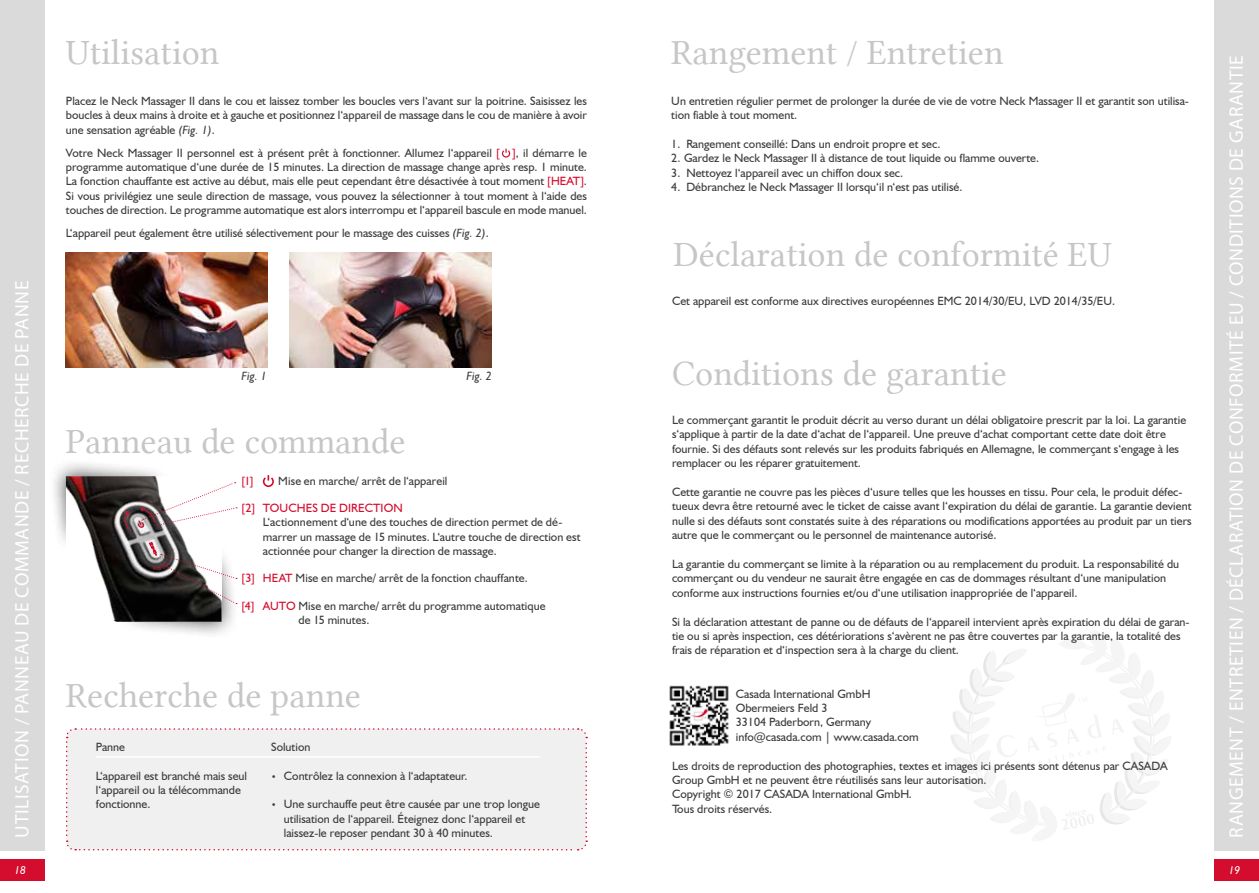
<style>
.page{position:relative;width:1259px;height:893px;background:#fff}
.page>*{position:absolute;margin:0;border:0;box-sizing:border-box;transform-origin:0 0}
.t1{font:36px "Lin Libertine";color:#c6c6c6}
.t2{font:19.5px "Myriad Pro";letter-spacing:.03em;color:#fff}
.t3{font:12px/14.4px "Humanist 521 BT";color:#3c3c3b}
.t4{font:12px "Humanist 521 BT";letter-spacing:.01em;color:#d40c2d}
.t5{font:italic 12px "Humanist 521 BT";letter-spacing:-.01em;color:#3c3c3b}
.t6{font:italic 11.25px "Humanist 521 BT";color:#fff}
.s1{font-style:italic}
.s2{color:#d40c2d}
.s3{font-size:9px}
</style>
<div class="page">
<div style="left:0;top:859px;width:45px;height:21px;background:#d40c2d"></div>
<div style="left:1214px;top:859px;width:45px;height:21px;background:#d40c2d"></div>
<div style="left:1214px;top:0;width:45px;height:850px;background:#dadada"></div>
<div style="left:0;top:0;width:45px;height:850px;background:#dadada"></div>
<div style="left:66px;top:728px;width:522px;height:123px;background:#f0f0f0"></div>
<hr style="left:96px;top:756px;width:444px;height:2px;background:#fff">
<svg style="left:951px;top:633px;width:216px;height:207px"></svg>
<svg style="left:262px;top:475px;width:12px;height:12px"></svg>
<div style="left:115px;top:544px;width:124px;height:95px;background:#000;opacity:.9"></div>
<div style="left:48px;top:458px;width:125px;height:95px;background:#000;opacity:.9"></div>
<svg style="left:66px;top:476px;width:171px;height:146px"></svg>
<svg style="left:502px;top:149px;width:9px;height:9px"></svg>
<img style="left:66px;top:253px;width:202px;height:114px">
<img style="left:289px;top:253px;width:203px;height:115px">
<img style="left:669px;top:685px;width:60px;height:61px">
<h2 class="t2" style="left:10px;top:837px;width:558px;rotate:-90deg">UTILISATION / PANNEAU DE COMMANDE / RECHERCHE DE PANNE</h2>
<h1 class="t1" style="left:66px;top:32px;width:155px">Utilisation</h1>
<p class="t3" style="left:66px;top:93px;width:522px;text-align:justify">Placez le Neck Massager II dans le cou et laissez tomber les boucles vers l‘avant sur la poitrine. Saisissez les boucles à deux mains à droite et à gauche et positionnez l‘appareil de massage dans le cou de manière à avoir une sensation agréable <span class="s1">(Fig. 1)</span>.</p>
<p class="t3" style="left:66px;top:145px;width:522px;text-align:justify">Votre Neck Massager II personnel est à présent prêt à fonctionner. Allumez l‘appareil <span class="s2">[ ]</span>, il démarre le programme automatique d‘une durée de 15 minutes. La direction de massage change après resp. 1 minute.<br>La fonction chauffante est active au début, mais elle peut cependant être désactivée à tout moment <span class="s2">[HEAT]</span>.<br>Si vous privilégiez une seule direction de massage, vous pouvez la sélectionner à tout moment à l‘aide des touches de direction. Le programme automatique est alors interrompu et l‘appareil bascule en mode manuel.</p>
<p class="t3" style="left:66px;top:225px;width:424px">L‘appareil peut également être utilisé sélectivement pour le massage des cuisses <span class="s1">(Fig. 2)</span>.</p>
<p class="t5" style="left:242px;top:368px;width:27px">Fig. 1</p>
<p class="t5" style="left:466px;top:368px;width:27px">Fig. 2</p>
<h1 class="t1" style="left:66px;top:421px;width:341px">Panneau de commande</h1>
<p class="t4" style="left:242px;top:473px;width:14px">[1]</p>
<p class="t3" style="left:278px;top:473px;width:171px">Mise en marche/ arrêt de l‘appareil</p>
<p class="t4" style="left:242px;top:501px;width:163px">[2] TOUCHES DE DIRECTION</p>
<p class="t3" style="left:263px;top:515px;width:319px">L‘actionnement d‘une des touches de direction permet de dé&shy;marrer un massage de 15 minutes. L‘autre touche de direction est actionnée pour changer la direction de massage.</p>
<p class="t3" style="left:242px;top:571px;width:288px"><span class="s2">[3] HEAT</span> Mise en marche/ arrêt de la fonction chauffante.</p>
<p class="t3" style="left:298px;top:598px;width:249px;text-indent:-57px"><span class="s2">[4] AUTO</span> Mise en marche/ arrêt du programme automatique de 15 minutes.</p>
<h1 class="t1" style="left:66px;top:674px;width:296px">Recherche de panne</h1>
<p class="t3" style="left:271px;top:739px;width:41px">Solution</p>
<p class="t3" style="left:271px;top:768px;width:198px"><span class="s3">•</span> Contrôlez la connexion à l‘adaptateur.</p>
<p class="t3" style="left:284px;top:797px;width:257px;text-indent:-13px"><span class="s3">•</span> Une surchauffe peut être causée par une trop longue utilisation de l‘appareil. Éteignez donc l‘appareil et laissez-le reposer pendant 30 à 40 minutes.</p>
<p class="t3" style="left:96px;top:739px;width:31px">Panne</p>
<p class="t3" style="left:96px;top:768px;width:153px">L‘appareil est branché mais seul l‘appareil ou la télécommande fonctionne.</p>
<h1 class="t1" style="left:671px;top:32px;width:334px">Rangement / Entretien</h1>
<p class="t3" style="left:671px;top:93px;width:519px">Un entretien régulier permet de prolonger la durée de vie de votre Neck Massager II et garantit son utilisa&shy;tion fiable à tout moment.</p>
<p class="t3" style="left:671px;top:136px;width:271px">1. Rangement conseillé: Dans un endroit propre et sec.</p>
<p class="t3" style="left:671px;top:151px;width:369px">2. Gardez le Neck Massager II à distance de tout liquide ou flamme ouverte.</p>
<p class="t3" style="left:671px;top:165px;width:233px">3. Nettoyez l‘appareil avec un chiffon doux sec.</p>
<p class="t3" style="left:671px;top:180px;width:293px">4. Débranchez le Neck Massager II lorsqu‘il n‘est pas utilisé.</p>
<h1 class="t1" style="left:673px;top:234px;width:439px">Déclaration de conformité EU</h1>
<p class="t3" style="left:672px;top:293px;width:445px">Cet appareil est conforme aux directives européennes EMC 2014/30/EU, LVD 2014/35/EU.</p>
<h1 class="t1" style="left:672px;top:353px;width:336px">Conditions de garantie</h1>
<p class="t3" style="left:672px;top:412px;width:515px">Le commerçant garantit le produit décrit au verso durant un délai obligatoire prescrit par la loi. La garantie s‘applique à partir de la date d‘achat de l‘appareil. Une preuve d‘achat comportant cette date doit être fournie. Si des défauts sont relevés sur les produits fabriqués en Allemagne, le commerçant s‘engage à les remplacer ou les réparer gratuitement.</p>
<p class="t3" style="left:672px;top:484px;width:521px">Cette garantie ne couvre pas les pièces d‘usure telles que les housses en tissu. Pour cela, le produit défec&shy;tueux devra être retourné avec le ticket de caisse avant l‘expiration du délai de garantie. La garantie devient nulle si des défauts sont constatés suite à des réparations ou modifications apportées au produit par un tiers autre que le commerçant ou le personnel de maintenance autorisé.</p>
<p class="t3" style="left:672px;top:556px;width:509px">La garantie du commerçant se limite à la réparation ou au remplacement du produit. La responsabilité du commerçant ou du vendeur ne saurait être engagée en cas de dommages résultant d‘une manipulation conforme aux instructions fournies et/ou d‘une utilisation inappropriée de l‘appareil.</p>
<p class="t3" style="left:672px;top:614px;width:519px">Si la déclaration attestant de panne ou de défauts de l‘appareil intervient après expiration du délai de garan&shy;tie ou si après inspection, ces détériorations s‘avèrent ne pas être couvertes par la garantie, la totalité des frais de réparation et d‘inspection sera à la charge du client.</p>
<p class="t3" style="left:736px;top:686px;width:184px">Casada International GmbH<br>Obermeiers Feld 3<br>33104 Paderborn, Germany info@casada.com | www.casada.com</p>
<p class="t3" style="left:672px;top:758px;width:497px">Les droits de reproduction des photographies, textes et images ici présents sont détenus par CASADA Group GmbH et ne peuvent être réutilisés sans leur autorisation.<br>Copyright © 2017 CASADA International GmbH.<br>Tous droits réservés.</p>
<h2 class="t2" style="left:1224px;top:837px;width:784px;rotate:-90deg">RANGEMENT / ENTRETIEN / DÉCLARATION DE CONFORMITÉ EU / CONDITIONS DE GARANTIE</h2>
<p class="t6" style="left:15px;top:863px;width:13px">18</p>
<p class="t6" style="left:1228px;top:863px;width:13px">19</p>
</div>
